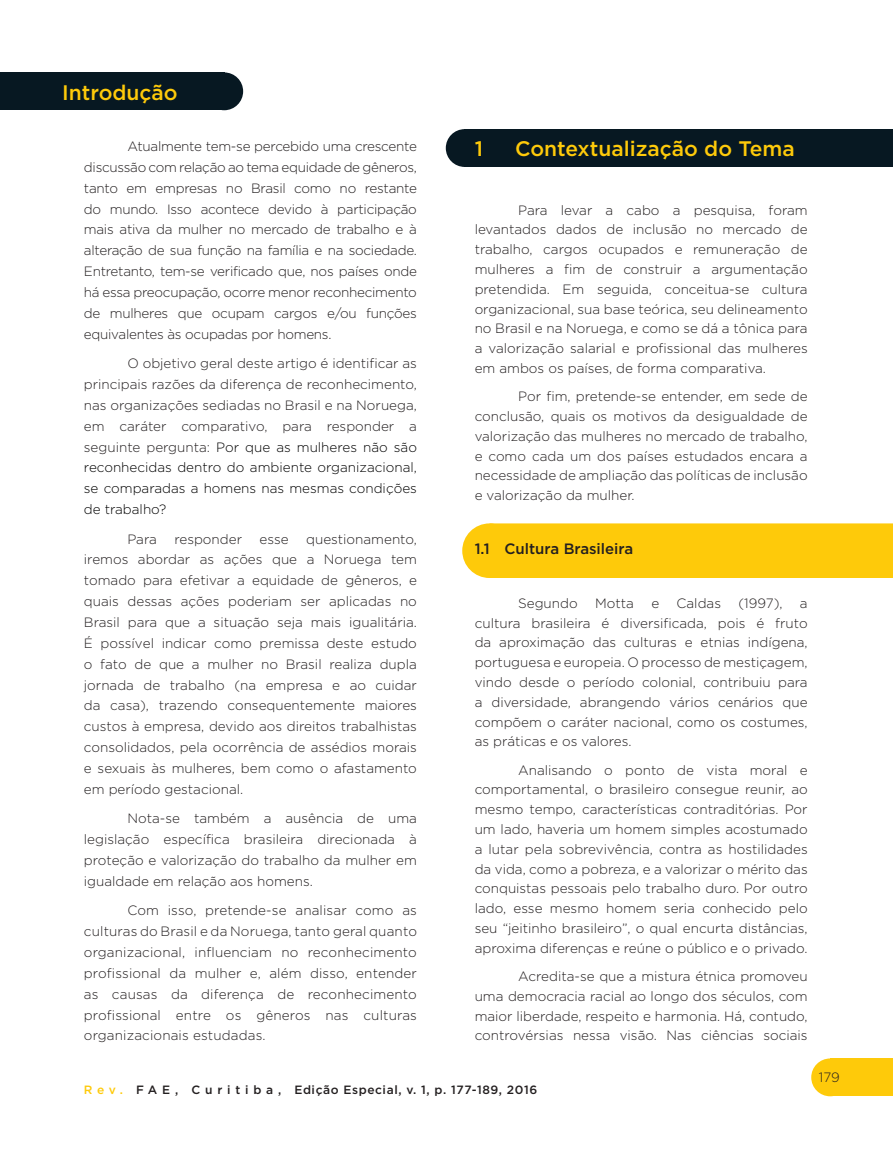
<style>
.page{position:relative;width:893px;height:1149px;background:#fff}
.page>*{position:absolute;margin:0;border:0;box-sizing:border-box;transform-origin:0 0}
.T1_copy{font:500 21px "Gotham";color:#feca0a}
.T2{font:500 15px "Gotham";color:#231f20}
.Texto_PN{font:300 13.5px/20.9px "Gotham";color:#231f20;text-align:justify}
.t1{font:500 12px "Gotham";letter-spacing:.05em;color:#231f20}
.s1{color:#000}
.s2{color:#feca0a}
</style>
<div class="page">
<div style="left:830px;top:1058px;width:63px;height:37px;background:#feca0a"></div>
<div style="left:811px;top:1058px;width:38px;height:37px;background:#feca0a;border-radius:50%"></div>
<div style="left:489px;top:523px;width:404px;height:55px;background:#feca0a"></div>
<div style="left:462px;top:523px;width:55px;height:55px;background:#feca0a;border-radius:50%"></div>
<div style="left:465px;top:129px;width:428px;height:38px;background:#071822"></div>
<div style="left:446px;top:129px;width:38px;height:38px;background:#071822;border-radius:50%"></div>
<div style="left:0;top:72px;width:224px;height:38px;background:#071822"></div>
<div style="left:205px;top:72px;width:38px;height:38px;background:#071822;border-radius:50%"></div>
<p class="T1_copy" style="left:62px;top:81px;width:117px">Introdução</p>
<p class="Texto_PN" style="left:84px;top:136px;width:335px;text-indent:43px">Atualmente tem-se percebido uma crescente discussão com relação ao tema equidade de gêneros, tanto em empresas no Brasil como no restante do mundo. Isso acontece devido à participação mais ativa da mulher no mercado de trabalho e à alteração de sua função na família e na sociedade.<br>Entretanto, tem-se verificado que, nos países onde há essa preocupação, ocorre menor reconhecimento de mulheres que ocupam cargos e/ou funções equivalentes às ocupadas por homens.</p>
<p class="Texto_PN" style="left:84px;top:352px;width:335px;text-indent:43px">O objetivo geral deste artigo é identificar as principais razões da diferença de reconhecimento, nas organizações sediadas no Brasil e na Noruega, em caráter comparativo, para responder a seguinte pergunta: <span class="s1">Por que as mulheres não são reconhecidas dentro do ambiente organizacional, se comparadas a homens nas mesmas condições de trabalho?</span></p>
<p class="Texto_PN" style="left:127px;top:528px;width:31px">Para</p>
<p class="Texto_PN" style="left:174px;top:528px;width:69px">responder</p>
<p class="Texto_PN" style="left:260px;top:528px;width:31px">esse</p>
<p class="Texto_PN" style="left:84px;top:528px;width:335px;text-indent:222px">questionamento, iremos abordar as ações que a Noruega tem tomado para efetivar a equidade de gêneros, e quais dessas ações poderiam ser aplicadas no Brasil para que a situação seja mais igualitária.<br>É possível indicar como premissa deste estudo o fato de que a mulher no Brasil realiza dupla jornada de trabalho (na empresa e ao cuidar da casa), trazendo consequentemente maiores custos à empresa, devido aos direitos trabalhistas consolidados, pela ocorrência de assédios morais e sexuais às mulheres, bem como o afastamento em período gestacional.</p>
<p class="Texto_PN" style="left:84px;top:807px;width:335px;text-indent:43px">Nota-se também a ausência de uma legislação específica brasileira direcionada à proteção e valorização do trabalho da mulher em igualdade em relação aos homens.</p>
<p class="Texto_PN" style="left:84px;top:899px;width:335px;text-indent:43px">Com isso, pretende-se analisar como as culturas do Brasil e da Noruega, tanto geral quanto organizacional, influenciam no reconhecimento profissional da mulher e, além disso, entender as causas da diferença de reconhecimento profissional entre os gêneros nas culturas organizacionais estudadas.</p>
<p class="T1_copy" style="left:475px;top:137px;width:10px">1</p>
<p class="T1_copy" style="left:515px;top:137px;width:281px">Contextualização do Tema</p>
<p class="Texto_PN" style="left:475px;top:200px;width:335px;line-height:19.8px;text-indent:44px">Para levar a cabo a pesquisa, foram levantados dados de inclusão no mercado de trabalho, cargos ocupados e remuneração de mulheres a fim de construir a argumentação pretendida. Em seguida, conceitua-se cultura organizacional, sua base teórica, seu delineamento no Brasil e na Noruega, e como se dá a tônica para a valorização salarial e profissional das mulheres em ambos os países, de forma comparativa.</p>
<p class="Texto_PN" style="left:475px;top:386px;width:335px;line-height:19.8px;text-indent:44px">Por fim, pretende-se entender, em sede de conclusão, quais os motivos da desigualdade de valorização das mulheres no mercado de trabalho, e como cada um dos países estudados encara a necessidade de ampliação das políticas de inclusão e valorização da mulher.</p>
<p class="T2" style="left:475px;top:540px;width:160px">1.1 Cultura Brasileira</p>
<p class="Texto_PN" style="left:518px;top:592px;width:61px">Segundo</p>
<p class="Texto_PN" style="left:595px;top:592px;width:40px">Motta</p>
<p class="Texto_PN" style="left:651px;top:592px;width:9px">e</p>
<p class="Texto_PN" style="left:677px;top:592px;width:46px">Caldas</p>
<p class="Texto_PN" style="left:738px;top:592px;width:46px">(1997),</p>
<p class="Texto_PN" style="left:475px;top:592px;width:335px;line-height:19.8px;text-indent:325px">a cultura brasileira é diversificada, pois é fruto da aproximação das culturas e etnias indígena, portuguesa e europeia. O processo de mestiçagem, vindo desde o período colonial, contribuiu para a diversidade, abrangendo vários cenários que compõem o caráter nacional, como os costumes, as práticas e os valores.</p>
<p class="Texto_PN" style="left:475px;top:759px;width:335px;line-height:19.8px;text-indent:44px">Analisando o ponto de vista moral e comportamental, o brasileiro consegue reunir, ao mesmo tempo, características contraditórias. Por um lado, haveria um homem simples acostumado a lutar pela sobrevivência, contra as hostilidades da vida, como a pobreza, e a valorizar o mérito das conquistas pessoais pelo trabalho duro. Por outro lado, esse mesmo homem seria conhecido pelo seu “jeitinho brasileiro”, o qual encurta distâncias, aproxima diferenças e reúne o público e o privado.</p>
<p class="Texto_PN" style="left:475px;top:965px;width:335px;line-height:19.8px;text-indent:44px">Acredita-se que a mistura étnica promoveu uma democracia racial ao longo dos séculos, com maior liberdade, respeito e harmonia. Há, contudo, controvérsias nessa visão. Nas ciências sociais</p>
<p class="t1" style="left:84px;top:1082px;width:455px"><span class="s2">R e v .</span> F A E , C u r i t i b a , Edição Especial, v. 1, p. 177-189, 2016</p>
<p class="Texto_PN" style="left:819px;top:1066px;width:22px">179</p>
</div>
